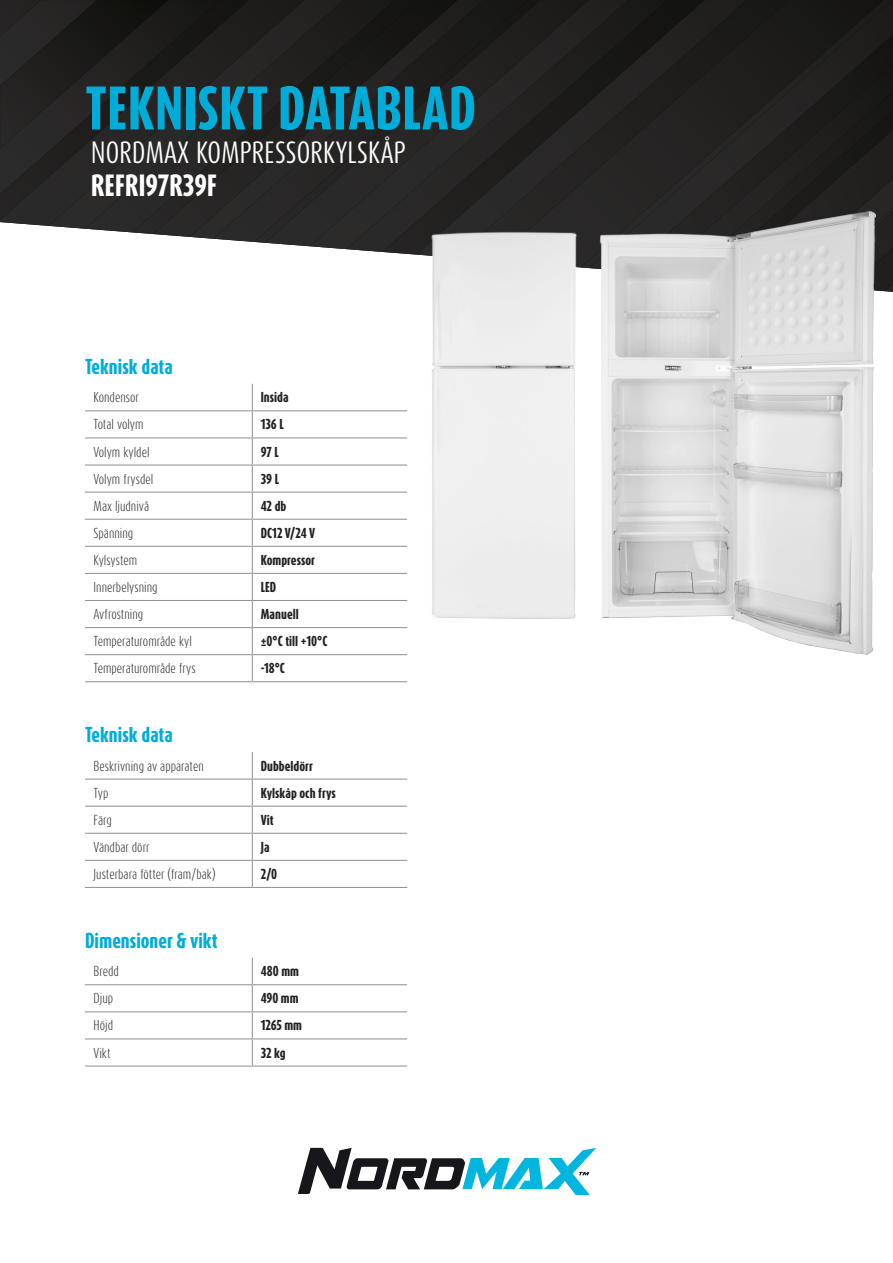
<style>
.page{position:relative;width:893px;height:1263px;background:#fff}
.page>*{position:absolute;margin:0;border:0;box-sizing:border-box;transform-origin:0 0}
.t1{font:800 51.15px "Dax Compact Pro";letter-spacing:.01em;color:#00add8}
.t2{font:25.5px "Dax Compact Pro";letter-spacing:.01em;color:#fff}
.t3{font:800 25.5px "Dax Compact Pro";letter-spacing:.005em;color:#fff}
.t4{font:800 18px "Dax Compact Pro";color:#00add8}
.t5{font:300 12px "Dax Compact Pro";color:#231f20}
.t6{font:800 12px "Dax Compact Pro";color:#231f20}
</style>
<div class="page">
<img style="left:875px;top:288px;width:9px;height:3px">
<svg style="left:884px;top:288px;width:9px;height:4px"></svg>
<img style="left:0;top:194px;width:49px;height:32px">
<img style="left:49px;top:0;width:216px;height:229px">
<img style="left:0;top:0;width:220px;height:194px">
<div style="left:265px;top:0;width:45px;height:246px;background:#242322"></div>
<img style="left:310px;top:0;width:271px;height:249px">
<img style="left:581px;top:0;width:8px;height:210px">
<img style="left:589px;top:0;width:304px;height:210px">
<img style="left:657px;top:65px;width:236px;height:145px">
<img style="left:724px;top:130px;width:169px;height:80px">
<div style="left:775px;top:179px;width:118px;height:106px;background:#222120"></div>
<svg style="left:298px;top:1148px;width:298px;height:46px"></svg>
<hr style="left:85px;top:410px;width:167px;height:1px;background:#939598">
<hr style="left:252px;top:410px;width:155px;height:1px;background:#939598">
<hr style="left:85px;top:437px;width:167px;height:1px;background:#939598">
<hr style="left:252px;top:437px;width:155px;height:1px;background:#939598">
<hr style="left:85px;top:464px;width:167px;height:2px;background:#939598">
<hr style="left:252px;top:464px;width:155px;height:2px;background:#939598">
<hr style="left:85px;top:492px;width:167px;height:1px;background:#939598">
<hr style="left:252px;top:492px;width:155px;height:1px;background:#939598">
<hr style="left:85px;top:519px;width:167px;height:1px;background:#939598">
<hr style="left:252px;top:519px;width:155px;height:1px;background:#939598">
<hr style="left:85px;top:546px;width:167px;height:1px;background:#939598">
<hr style="left:252px;top:546px;width:155px;height:1px;background:#939598">
<hr style="left:85px;top:573px;width:167px;height:1px;background:#939598">
<hr style="left:252px;top:573px;width:155px;height:1px;background:#939598">
<hr style="left:85px;top:600px;width:167px;height:1px;background:#939598">
<hr style="left:252px;top:600px;width:155px;height:1px;background:#939598">
<hr style="left:85px;top:627px;width:167px;height:1px;background:#939598">
<hr style="left:252px;top:627px;width:155px;height:1px;background:#939598">
<hr style="left:85px;top:654px;width:167px;height:1px;background:#939598">
<hr style="left:252px;top:654px;width:155px;height:1px;background:#939598">
<svg style="left:252px;top:384px;width:1px;height:297px"></svg>
<hr style="left:85px;top:681px;width:167px;height:1px;background:#939598">
<hr style="left:252px;top:681px;width:155px;height:1px;background:#939598">
<hr style="left:85px;top:778px;width:167px;height:2px;background:#939598">
<hr style="left:252px;top:778px;width:155px;height:2px;background:#939598">
<hr style="left:85px;top:806px;width:167px;height:1px;background:#939598">
<hr style="left:252px;top:806px;width:155px;height:1px;background:#939598">
<hr style="left:85px;top:833px;width:167px;height:1px;background:#939598">
<hr style="left:252px;top:833px;width:155px;height:1px;background:#939598">
<hr style="left:85px;top:860px;width:167px;height:1px;background:#939598">
<hr style="left:252px;top:860px;width:155px;height:1px;background:#939598">
<svg style="left:252px;top:752px;width:1px;height:135px"></svg>
<hr style="left:85px;top:887px;width:167px;height:1px;background:#939598">
<hr style="left:252px;top:887px;width:155px;height:1px;background:#939598">
<hr style="left:85px;top:984px;width:167px;height:1px;background:#939598">
<hr style="left:252px;top:984px;width:155px;height:1px;background:#939598">
<hr style="left:85px;top:1011px;width:167px;height:1px;background:#939598">
<hr style="left:252px;top:1011px;width:155px;height:1px;background:#939598">
<hr style="left:85px;top:1038px;width:167px;height:1px;background:#939598">
<hr style="left:252px;top:1038px;width:155px;height:1px;background:#939598">
<svg style="left:252px;top:958px;width:1px;height:107px"></svg>
<hr style="left:85px;top:1065px;width:167px;height:1px;background:#939598">
<hr style="left:252px;top:1065px;width:155px;height:1px;background:#939598">
<img style="left:431px;top:210px;width:444px;height:445px">
<p class="t1" style="left:85px;top:74px;width:392px">TEKNISKT DATABLAD</p>
<p class="t2" style="left:91px;top:135px;width:316px">NORDMAX KOMPRESSORKYLSKÅP</p>
<p class="t3" style="left:91px;top:168px;width:127px">REFRI97R39F</p>
<p class="t4" style="left:85px;top:354px;width:89px">Teknisk data</p>
<p class="t5" style="left:94px;top:390px;width:47px">Kondensor</p>
<p class="t6" style="left:261px;top:389px;width:29px">Insida</p>
<p class="t5" style="left:94px;top:417px;width:52px">Total volym</p>
<p class="t6" style="left:261px;top:416px;width:24px">136 L</p>
<p class="t5" style="left:94px;top:444px;width:58px">Volym kyldel</p>
<p class="t6" style="left:261px;top:443px;width:20px">97 L</p>
<p class="t5" style="left:94px;top:471px;width:61px">Volym frysdel</p>
<p class="t6" style="left:261px;top:470px;width:20px">39 L</p>
<p class="t5" style="left:94px;top:498px;width:57px">Max ljudnivå</p>
<p class="t6" style="left:261px;top:498px;width:27px">42 db</p>
<p class="t5" style="left:94px;top:525px;width:41px">Spänning</p>
<p class="t6" style="left:261px;top:525px;width:56px">DC12 V/24 V</p>
<p class="t5" style="left:94px;top:552px;width:45px">Kylsystem</p>
<p class="t6" style="left:261px;top:552px;width:56px">Kompressor</p>
<p class="t5" style="left:94px;top:579px;width:65px">Innerbelysning</p>
<p class="t6" style="left:261px;top:579px;width:17px">LED</p>
<p class="t5" style="left:94px;top:606px;width:51px">Avfrostning</p>
<p class="t6" style="left:261px;top:606px;width:40px">Manuell</p>
<p class="t5" style="left:94px;top:633px;width:100px">Temperaturområde kyl</p>
<p class="t6" style="left:261px;top:633px;width:68px">±0°C till +10°C</p>
<p class="t5" style="left:94px;top:660px;width:104px">Temperaturområde frys</p>
<p class="t6" style="left:261px;top:660px;width:26px">-18°C</p>
<p class="t4" style="left:85px;top:723px;width:89px">Teknisk data</p>
<p class="t5" style="left:94px;top:758px;width:112px">Beskrivning av apparaten</p>
<p class="t6" style="left:261px;top:757px;width:54px">Dubbeldörr</p>
<p class="t5" style="left:94px;top:785px;width:16px">Typ</p>
<p class="t6" style="left:261px;top:784px;width:77px">Kylskåp och frys</p>
<p class="t5" style="left:94px;top:812px;width:20px">Färg</p>
<p class="t6" style="left:261px;top:812px;width:14px">Vit</p>
<p class="t5" style="left:94px;top:839px;width:58px">Vändbar dörr</p>
<p class="t6" style="left:261px;top:839px;width:10px">Ja</p>
<p class="t5" style="left:94px;top:866px;width:124px">Justerbara fötter (fram/bak)</p>
<p class="t6" style="left:261px;top:866px;width:18px">2/0</p>
<p class="t4" style="left:85px;top:928px;width:134px">Dimensioner &amp; vikt</p>
<p class="t5" style="left:94px;top:963px;width:27px">Bredd</p>
<p class="t6" style="left:261px;top:963px;width:40px">480 mm</p>
<p class="t5" style="left:94px;top:990px;width:21px">Djup</p>
<p class="t6" style="left:261px;top:990px;width:39px">490 mm</p>
<p class="t5" style="left:94px;top:1018px;width:21px">Höjd</p>
<p class="t6" style="left:261px;top:1017px;width:43px">1265 mm</p>
<p class="t5" style="left:94px;top:1045px;width:18px">Vikt</p>
<p class="t6" style="left:261px;top:1044px;width:26px">32 kg</p>
</div>
